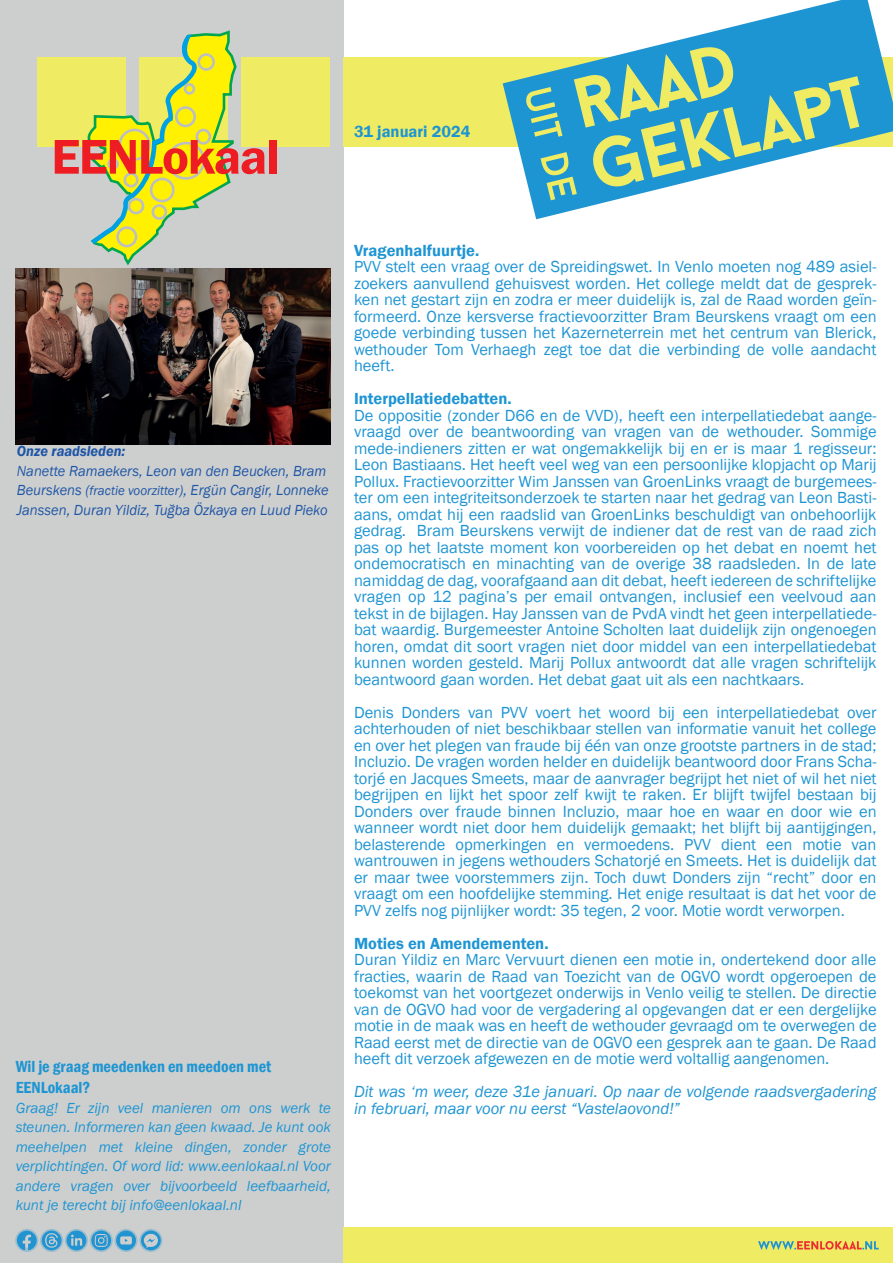
<style>
.page{position:relative;width:893px;height:1263px;background:#fff}
.page>*{position:absolute;margin:0;border:0;box-sizing:border-box;transform-origin:0 0}
.t1{font:600 50.55px "Franklin Gothic";letter-spacing:-.025em;color:#ee1d23}
.t2{font:16.5px/16.5px "Franklin Gothic";color:#1e95d3;text-align:justify}
.t3{font:italic 16.5px/16.5px "Franklin Gothic";color:#1e95d3}
.t4{font:600 16.5px "Franklin Gothic";color:#1e95d3}
.t5{font:600 condensed 16.5px/21px "Franklin Gothic";color:#1e95d3}
.t6{font:italic 15px/19.5px "Franklin Gothic";color:#1e95d3;text-align:justify}
.t7{font:italic 15px/19.5px "Franklin Gothic";color:#2056a6;scale:.96 1}
.t8{font:italic 600 15px "Franklin Gothic";color:#2056a6;scale:.96 1}
.s1{font-size:13.5px}
</style>
<div class="page">
<div style="left:0;top:0;width:343px;height:1263px;background:#cdcfce"></div>
<div style="left:37px;top:57px;width:89px;height:90px;background:#efec64"></div>
<div style="left:241px;top:57px;width:89px;height:90px;background:#efec64"></div>
<div style="left:343px;top:57px;width:550px;height:90px;background:#efec64"></div>
<div style="left:343px;top:1227px;width:550px;height:36px;background:#efec64"></div>
<svg style="left:758px;top:1241px;width:121px;height:9px"></svg>
<svg style="left:15px;top:1229px;width:147px;height:23px"></svg>
<svg style="left:87px;top:30px;width:150px;height:235px"></svg>
<div style="left:116px;top:226px;width:21px;height:21px;border:3px solid #bdbec1;border-radius:50%"></div>
<div style="left:128px;top:198px;width:16px;height:16px;border:3px solid #bdbec1;border-radius:50%"></div>
<div style="left:175px;top:106px;width:21px;height:21px;border:3px solid #bdbec1;border-radius:50%"></div>
<div style="left:197px;top:53px;width:18px;height:18px;border:3px solid #bdbec1;border-radius:50%"></div>
<div style="left:184px;top:83px;width:11px;height:12px;border:3px solid #bdbec1;border-radius:50%"></div>
<div style="left:124px;top:172px;width:15px;height:15px;border:3px solid #bdbec1;border-radius:50%"></div>
<div style="left:107px;top:158px;width:12px;height:12px;border:3px solid #bdbec1;border-radius:50%"></div>
<div style="left:152px;top:204px;width:15px;height:16px;border:3px solid #bdbec1;border-radius:50%"></div>
<div style="left:150px;top:178px;width:25px;height:24px;border:3px solid #bdbec1;border-radius:50%"></div>
<div style="left:119px;top:129px;width:32px;height:32px;border:3px solid #bdbec1;border-radius:50%"></div>
<div style="left:167px;top:142px;width:38px;height:38px;border:3px solid #bdbec1;border-radius:50%"></div>
<div style="left:196px;top:129px;width:15px;height:16px;border:3px solid #bdbec1;border-radius:50%"></div>
<svg style="left:503px;top:0;width:390px;height:219px"></svg>
<svg style="left:525px;top:45px;width:335px;height:155px"></svg>
<img style="left:16px;top:268px;width:315px;height:176px">
<h1 class="t1" style="left:51px;top:126px;width:230px">EENLokaal</h1>
<p class="t4" style="left:354px;top:121px;width:118px">31 januari 2024</p>
<p class="t8" style="left:17px;top:442px;width:114px">Onze raadsleden:</p>
<p class="t7" style="left:17px;top:461px;width:326px">Nanette Ramaekers, Leon van den Beucken, Bram<br>Beurskens (<span class="s1">fractie voorzitter</span>), Ergün Cangir, Lonneke<br>Janssen, Duran Yildiz, Tuğba Özkaya en Luud Pieko</p>
<p class="t5" style="left:16px;top:1056px;width:257px">Wil je graag meedenken en meedoen met<br>EENLokaal?</p>
<p class="t6" style="left:16px;top:1098px;width:317px">Graag! Er zijn veel manieren om ons werk te steunen. Informeren kan geen kwaad. Je kunt ook meehelpen met kleine dingen, zonder grote verplichtingen. Of word lid: www.eenlokaal.nl Voor andere vragen over bijvoorbeeld leefbaarheid, kunt je terecht bij info@eenlokaal.nl</p>
<p class="t4" style="left:354px;top:240px;width:127px">Vragenhalfuurtje.</p>
<p class="t2" style="left:354px;top:259px;width:524px">PVV stelt een vraag over de Spreidingswet. In Venlo moeten nog 489 asiel&shy;zoekers aanvullend gehuisvest worden. Het college meldt dat de gesprek&shy;ken net gestart zijn en zodra er meer duidelijk is, zal de Raad worden geïn&shy;formeerd. Onze kersverse fractievoorzitter Bram Beurskens vraagt om een goede verbinding tussen het Kazerneterrein met het centrum van Blerick, wethouder Tom Verhaegh zegt toe dat die verbinding de volle aandacht heeft.</p>
<p class="t4" style="left:354px;top:388px;width:159px">Interpellatiedebatten.</p>
<p class="t2" style="left:354px;top:407px;width:524px">De oppositie (zonder D66 en de VVD), heeft een interpellatiedebat aange&shy;vraagd over de beantwoording van vragen van de wethouder. Sommige mede-indieners zitten er wat ongemakkelijk bij en er is maar 1 regisseur:<br>Leon Bastiaans. Het heeft veel weg van een persoonlijke klopjacht op Marij Pollux. Fractievoorzitter Wim Janssen van GroenLinks vraagt de burgemees&shy;ter om een integriteitsonderzoek te starten naar het gedrag van Leon Basti&shy;aans, omdat hij een raadslid van GroenLinks beschuldigt van onbehoorlijk gedrag. Bram Beurskens verwijt de indiener dat de rest van de raad zich pas op het laatste moment kon voorbereiden op het debat en noemt het ondemocratisch en minachting van de overige 38 raadsleden. In de late namiddag de dag, voorafgaand aan dit debat, heeft iedereen de schriftelijke vragen op 12 pagina’s per email ontvangen, inclusief een veelvoud aan tekst in de bijlagen. Hay Janssen van de PvdA vindt het geen interpellatiede&shy;bat waardig. Burgemeester Antoine Scholten laat duidelijk zijn ongenoegen horen, omdat dit soort vragen niet door middel van een interpellatiedebat kunnen worden gesteld. Marij Pollux antwoordt dat alle vragen schriftelijk beantwoord gaan worden. Het debat gaat uit als een nachtkaars.</p>
<p class="t2" style="left:354px;top:704px;width:524px">Denis Donders van PVV voert het woord bij een interpellatiedebat over achterhouden of niet beschikbaar stellen van informatie vanuit het college en over het plegen van fraude bij één van onze grootste partners in de stad; Incluzio. De vragen worden helder en duidelijk beantwoord door Frans Scha&shy;torjé en Jacques Smeets, maar de aanvrager begrijpt het niet of wil het niet begrijpen en lijkt het spoor zelf kwijt te raken. Er blijft twijfel bestaan bij Donders over fraude binnen Incluzio, maar hoe en waar en door wie en wanneer wordt niet door hem duidelijk gemaakt; het blijft bij aantijgingen, belasterende opmerkingen en vermoedens. PVV dient een motie van wantrouwen in jegens wethouders Schatorjé en Smeets. Het is duidelijk dat er maar twee voorstemmers zijn. Toch duwt Donders zijn “recht” door en vraagt om een hoofdelijke stemming. Het enige resultaat is dat het voor de PVV zelfs nog pijnlijker wordt: 35 tegen, 2 voor. Motie wordt verworpen.</p>
<p class="t4" style="left:354px;top:933px;width:196px">Moties en Amendementen.</p>
<p class="t2" style="left:354px;top:952px;width:524px">Duran Yildiz en Marc Vervuurt dienen een motie in, ondertekend door alle fracties, waarin de Raad van Toezicht van de OGVO wordt opgeroepen de toekomst van het voortgezet onderwijs in Venlo veilig te stellen. De directie van de OGVO had voor de vergadering al opgevangen dat er een dergelijke motie in de maak was en heeft de wethouder gevraagd om te overwegen de Raad eerst met de directie van de OGVO een gesprek aan te gaan. De Raad heeft dit verzoek afgewezen en de motie werd voltallig aangenomen.</p>
<p class="t3" style="left:354px;top:1084px;width:524px">Dit was ‘m weer, deze 31e januari. Op naar de volgende raadsvergadering in februari, maar voor nu eerst “Vastelaovond!”</p>
</div>
